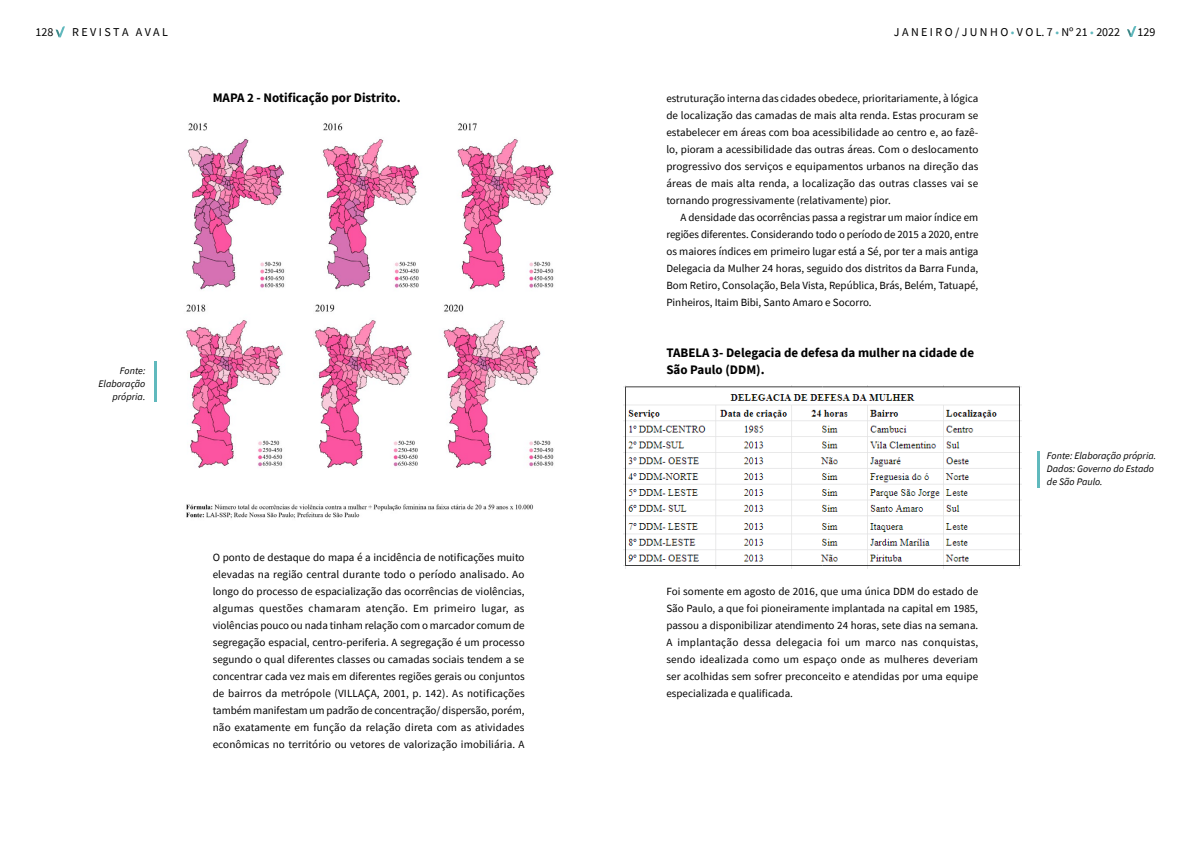
<style>
.page{position:relative;width:1191px;height:842px;background:#fff}
.page>*{position:absolute;margin:0;border:0;box-sizing:border-box;transform-origin:0 0}
.t1{font:700 13px/17px "Source Sans Pro";color:#000}
.t2{font:12px "Source Sans Pro";color:#000}
.t3{font:11px/17px "Source Sans Pro";color:#000;text-align:justify}
.t4{font:italic 10px/13px "Source Sans Pro";color:#000;text-align:right}
.s1{color:#60b8bd}
</style>
<div class="page">
<svg style="left:56px;top:26px;width:9px;height:11px"></svg>
<svg style="left:1127px;top:26px;width:9px;height:11px"></svg>
<img style="left:623px;top:385px;width:398px;height:183px">
<img style="left:188px;top:123px;width:366px;height:167px">
<img style="left:185px;top:304px;width:369px;height:215px">
<hr style="left:155px;top:361px;width:2px;height:41px;background:#60b9bd">
<hr style="left:1037px;top:451px;width:2px;height:37px;background:#60b9bd">
<p class="t2" style="left:35px;top:24px;width:19px">128</p>
<p class="t2" style="left:72px;top:24px;width:97px">R E V I S T A A V A L</p>
<p class="t2" style="left:894px;top:24px;width:228px">J A N E I R O / J U N H O <span class="s1">•</span> V O L. 7 <span class="s1">•</span> Nº 21 <span class="s1">•</span> 2022</p>
<p class="t2" style="left:1137px;top:24px;width:19px">129</p>
<p class="t4" style="left:98px;top:364px;width:48px">Fonte:<br>Elaboração própria.</p>
<p class="t1" style="left:213px;top:89px;width:189px">MAPA 2 - Notificação por Distrito.</p>
<p class="t3" style="left:666px;top:90px;width:313px">estruturação interna das cidades obedece, prioritariamente, à lógica de localização das camadas de mais alta renda. Estas procuram se estabelecer em áreas com boa acessibilidade ao centro e, ao fazê&shy;lo, pioram a acessibilidade das outras áreas. Com o deslocamento progressivo dos serviços e equipamentos urbanos na direção das áreas de mais alta renda, a localização das outras classes vai se tornando progressivamente (relativamente) pior.</p>
<p class="t3" style="left:666px;top:209px;width:313px;text-indent:14px">A densidade das ocorrências passa a registrar um maior índice em regiões diferentes. Considerando todo o período de 2015 a 2020, entre os maiores índices em primeiro lugar está a Sé, por ter a mais antiga Delegacia da Mulher 24 horas, seguido dos distritos da Barra Funda, Bom Retiro, Consolação, Bela Vista, República, Brás, Belém, Tatuapé, Pinheiros, Itaim Bibi, Santo Amaro e Socorro.</p>
<p class="t1" style="left:666px;top:344px;width:309px">TABELA 3- Delegacia de defesa da mulher na cidade de<br>São Paulo (DDM).</p>
<p class="t3" style="left:213px;top:549px;width:313px">O ponto de destaque do mapa é a incidência de notificações muito elevadas na região central durante todo o período analisado. Ao longo do processo de espacialização das ocorrências de violências, algumas questões chamaram atenção. Em primeiro lugar, as violências pouco ou nada tinham relação com o marcador comum de segregação espacial, centro-periferia. A segregação é um processo segundo o qual diferentes classes ou camadas sociais tendem a se concentrar cada vez mais em diferentes regiões gerais ou conjuntos de bairros da metrópole (VILLAÇA, 2001, p. 142). As notificações também manifestam um padrão de concentração/ dispersão, porém, não exatamente em função da relação direta com as atividades econômicas no território ou vetores de valorização imobiliária. A</p>
<p class="t3" style="left:666px;top:583px;width:313px">Foi somente em agosto de 2016, que uma única DDM do estado de São Paulo, a que foi pioneiramente implantada na capital em 1985, passou a disponibilizar atendimento 24 horas, sete dias na semana.<br>A implantação dessa delegacia foi um marco nas conquistas, sendo idealizada como um espaço onde as mulheres deveriam ser acolhidas sem sofrer preconceito e atendidas por uma equipe especializada e qualificada.</p>
<p class="t4" style="left:1047px;top:449px;width:111px;text-align:left">Fonte: Elaboração própria.<br>Dados: Governo do Estado de São Paulo.</p>
</div>
